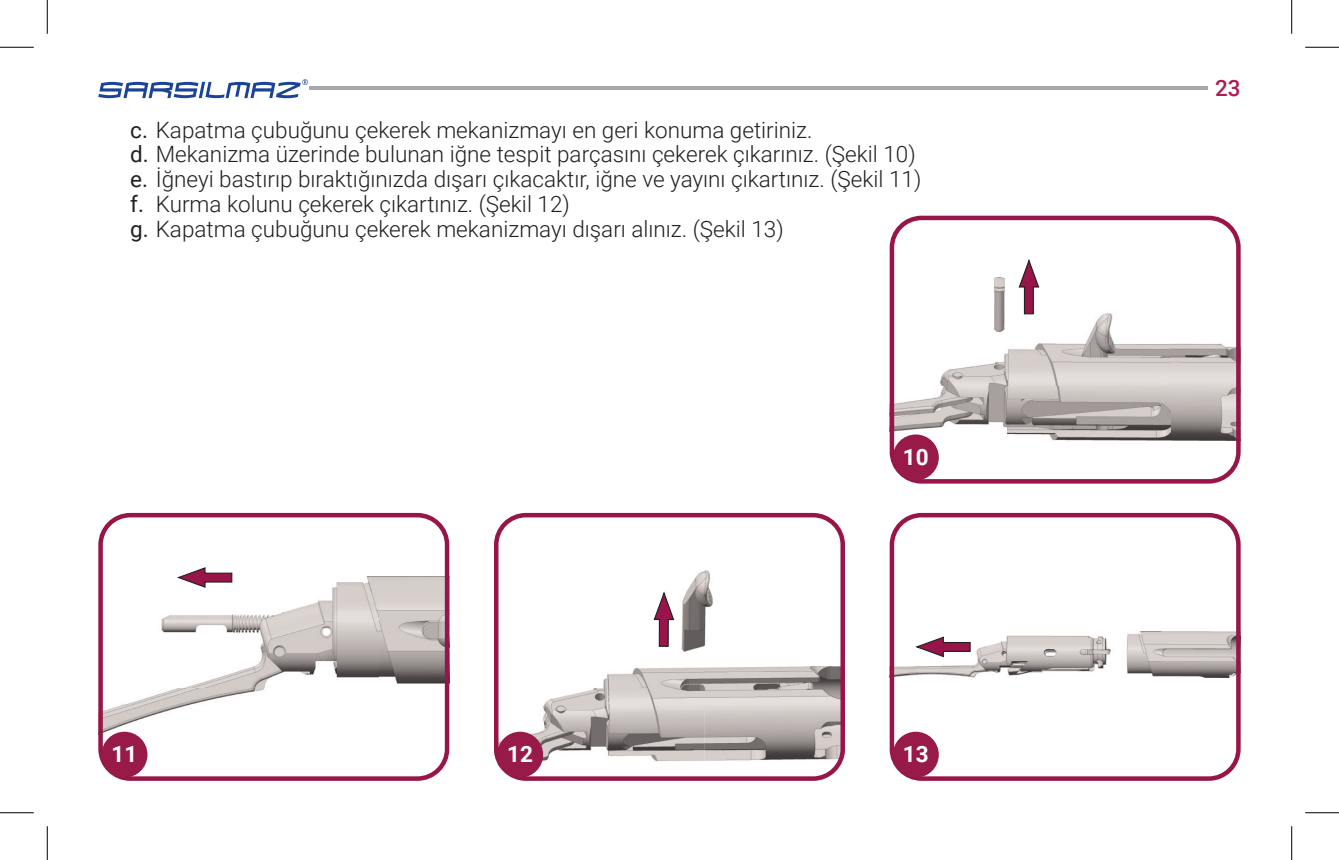
<style>
.page{position:relative;width:1339px;height:860px;background:#fff}
.page>*{position:absolute;margin:0;border:0;box-sizing:border-box;transform-origin:0 0}
.t1{font:300 22.5px/24.8px "Roboto";color:#231f20}
.t2{font:700 22.5px "Roboto";color:#fff}
.t3{font:500 22.5px "Roboto";color:#ad1d54}
.s1{font-weight:400}
</style>
<div class="page">
<svg style="left:98px;top:79px;width:210px;height:19px"></svg>
<hr style="left:309px;top:86px;width:898px;height:4px;background:#a8a9ad">
<img style="left:499px;top:570px;width:345px;height:206px">
<div style="left:494px;top:513px;width:350px;height:268px;border:4px solid #971548;border-radius:30px"></div>
<div style="left:497px;top:732px;width:46px;height:46px;background:#971a49;border-radius:50%"></div>
<svg style="left:652px;top:590px;width:23px;height:57px"></svg>
<img style="left:894px;top:631px;width:341px;height:46px">
<div style="left:889px;top:513px;width:351px;height:268px;border:4px solid #971548;border-radius:30px"></div>
<div style="left:892px;top:732px;width:46px;height:46px;background:#971a49;border-radius:50%"></div>
<svg style="left:913px;top:636px;width:58px;height:22px"></svg>
<img style="left:894px;top:277px;width:341px;height:163px">
<div style="left:889px;top:216px;width:351px;height:268px;border:4px solid #971548;border-radius:30px"></div>
<div style="left:892px;top:434px;width:46px;height:46px;background:#971a49;border-radius:50%"></div>
<svg style="left:1017px;top:259px;width:23px;height:56px"></svg>
<img style="left:103px;top:577px;width:341px;height:168px">
<div style="left:98px;top:513px;width:351px;height:268px;border:4px solid #971548;border-radius:30px"></div>
<div style="left:101px;top:732px;width:46px;height:46px;background:#971a49;border-radius:50%"></div>
<svg style="left:175px;top:567px;width:58px;height:22px"></svg>
<hr style="left:0;top:47px;width:34px;height:1px;background:#000">
<hr style="left:1304px;top:47px;width:34px;height:1px;background:#000">
<hr style="left:0;top:812px;width:34px;height:1px;background:#000">
<hr style="left:1304px;top:812px;width:34px;height:1px;background:#000">
<hr style="left:47px;top:0;width:1px;height:34px;background:#000">
<hr style="left:47px;top:826px;width:1px;height:34px;background:#000">
<hr style="left:1291px;top:0;width:1px;height:34px;background:#000">
<hr style="left:1291px;top:826px;width:1px;height:34px;background:#000">
<p class="t1" style="left:130px;top:116px;width:792px"><span class="s1">c.</span> Kapatma çubuğunu çekerek mekanizmayı en geri konuma getiriniz.<br><span class="s1">d.</span> Mekanizma üzerinde bulunan iğne tespit parçasını çekerek çıkarınız. (Şekil 10) <span class="s1">e.</span> İğneyi bastırıp bıraktığınızda dışarı çıkacaktır, iğne ve yayını çıkartınız. (Şekil 11) <span class="s1">f.</span> Kurma kolunu çekerek çıkartınız. (Şekil 12)<br><span class="s1">g.</span> Kapatma çubuğunu çekerek mekanizmayı dışarı alınız. (Şekil 13)</p>
<p class="t2" style="left:112px;top:738px;width:27px">11</p>
<p class="t2" style="left:902px;top:441px;width:27px">10</p>
<p class="t2" style="left:507px;top:738px;width:27px">12</p>
<p class="t2" style="left:902px;top:738px;width:27px">13</p>
<p class="t3" style="left:1214px;top:72px;width:27px">23</p>
</div>
